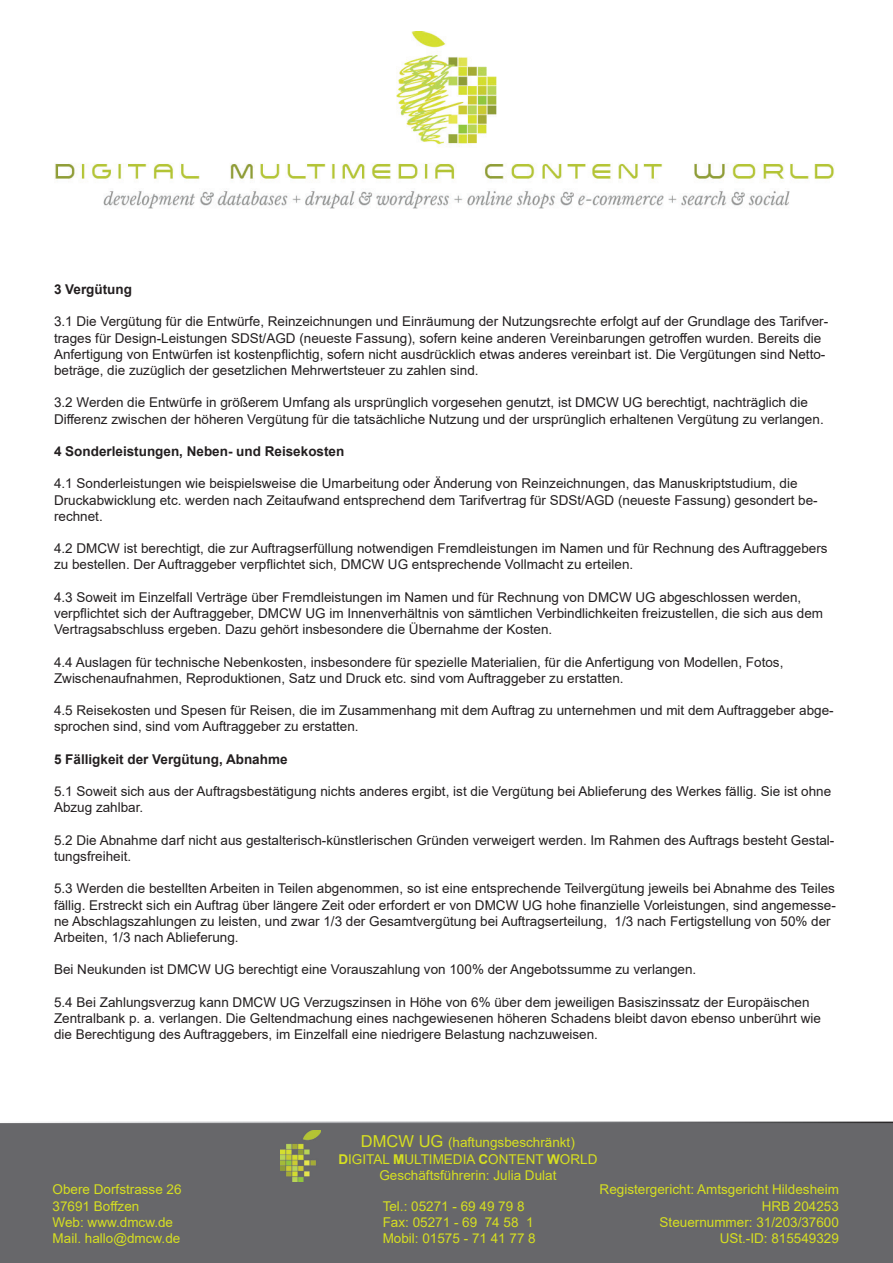
<style>
.page{position:relative;width:893px;height:1263px;background:#fff}
.page>*{position:absolute;margin:0;border:0;box-sizing:border-box;transform-origin:0 0}
.t1{font:13.5px/16.2px "Arial";color:#231f20}
.t2{font:13.5px/16.2px "Arial";color:#d6df21}
.t3{font:700 13.5px "Arial";color:#231f20}
.s1{font-size:16.5px}
.s2{font-weight:700}
</style>
<div class="page">
<img style="left:55px;top:32px;width:779px;height:177px">
<div style="left:0;top:1121px;width:893px;height:142px;background:#67676a"></div>
<img style="left:281px;top:1130px;width:40px;height:51px">
<p class="t3" style="left:54px;top:280px;width:80px">3 Vergütung</p>
<p class="t1" style="left:54px;top:313px;width:776px">3.1 Die Vergütung für die Entwürfe, Reinzeichnungen und Einräumung der Nutzungsrechte erfolgt auf der Grundlage des Tarifver&shy;trages für Design-Leistungen SDSt/AGD (neueste Fassung), sofern keine anderen Vereinbarungen getroffen wurden. Bereits die Anfertigung von Entwürfen ist kostenpflichtig, sofern nicht ausdrücklich etwas anderes vereinbart ist. Die Vergütungen sind Netto&shy;beträge, die zuzüglich der gesetzlichen Mehrwertsteuer zu zahlen sind.</p>
<p class="t1" style="left:54px;top:394px;width:771px">3.2 Werden die Entwürfe in größerem Umfang als ursprünglich vorgesehen genutzt, ist DMCW UG berechtigt, nachträglich die<br>Differenz zwischen der höheren Vergütung für die tatsächliche Nutzung und der ursprünglich erhaltenen Vergütung zu verlangen.</p>
<p class="t3" style="left:54px;top:442px;width:292px">4 Sonderleistungen, Neben- und Reisekosten</p>
<p class="t1" style="left:54px;top:475px;width:765px">4.1 Sonderleistungen wie beispielsweise die Umarbeitung oder Änderung von Reinzeichnungen, das Manuskriptstudium, die<br>Druckabwicklung etc. werden nach Zeitaufwand entsprechend dem Tarifvertrag für SDSt/AGD (neueste Fassung) gesondert be&shy;rechnet.</p>
<p class="t1" style="left:54px;top:540px;width:775px">4.2 DMCW ist berechtigt, die zur Auftragserfüllung notwendigen Fremdleistungen im Namen und für Rechnung des Auftraggebers zu bestellen. Der Auftraggeber verpflichtet sich, DMCW UG entsprechende Vollmacht zu erteilen.</p>
<p class="t1" style="left:54px;top:589px;width:771px">4.3 Soweit im Einzelfall Verträge über Fremdleistungen im Namen und für Rechnung von DMCW UG abgeschlossen werden, verpflichtet sich der Auftraggeber, DMCW UG im Innenverhältnis von sämtlichen Verbindlichkeiten freizustellen, die sich aus dem<br>Vertragsabschluss ergeben. Dazu gehört insbesondere die Übernahme der Kosten.</p>
<p class="t1" style="left:54px;top:654px;width:731px">4.4 Auslagen für technische Nebenkosten, insbesondere für spezielle Materialien, für die Anfertigung von Modellen, Fotos,<br>Zwischenaufnahmen, Reproduktionen, Satz und Druck etc. sind vom Auftraggeber zu erstatten.</p>
<p class="t1" style="left:54px;top:702px;width:781px">4.5 Reisekosten und Spesen für Reisen, die im Zusammenhang mit dem Auftrag zu unternehmen und mit dem Auftraggeber abge&shy;sprochen sind, sind vom Auftraggeber zu erstatten.</p>
<p class="t3" style="left:54px;top:749px;width:235px">5 Fälligkeit der Vergütung, Abnahme</p>
<p class="t1" style="left:54px;top:783px;width:779px">5.1 Soweit sich aus der Auftragsbestätigung nichts anderes ergibt, ist die Vergütung bei Ablieferung des Werkes fällig. Sie ist ohne<br>Abzug zahlbar.</p>
<p class="t1" style="left:54px;top:832px;width:782px">5.2 Die Abnahme darf nicht aus gestalterisch-künstlerischen Gründen verweigert werden. Im Rahmen des Auftrags besteht Gestal&shy;tungsfreiheit.</p>
<p class="t1" style="left:54px;top:880px;width:783px">5.3 Werden die bestellten Arbeiten in Teilen abgenommen, so ist eine entsprechende Teilvergütung jeweils bei Abnahme des Teiles fällig. Erstreckt sich ein Auftrag über längere Zeit oder erfordert er von DMCW UG hohe finanzielle Vorleistungen, sind angemesse&shy;ne Abschlagszahlungen zu leisten, und zwar 1/3 der Gesamtvergütung bei Auftragserteilung, 1/3 nach Fertigstellung von 50% der Arbeiten, 1/3 nach Ablieferung.</p>
<p class="t1" style="left:54px;top:961px;width:644px">Bei Neukunden ist DMCW UG berechtigt eine Vorauszahlung von 100% der Angebotssumme zu verlangen.</p>
<p class="t1" style="left:54px;top:994px;width:768px">5.4 Bei Zahlungsverzug kann DMCW UG Verzugszinsen in Höhe von 6% über dem jeweiligen Basiszinssatz der Europäischen<br>Zentralbank p. a. verlangen. Die Geltendmachung eines nachgewiesenen höheren Schadens bleibt davon ebenso unberührt wie die Berechtigung des Auftraggebers, im Einzelfall eine niedrigere Belastung nachzuweisen.</p>
<p class="t2" style="left:338px;top:1134px;width:261px;text-align:center"><span class="s1">DMCW UG</span> (haftungsbeschränkt)<br><span class="s2">D</span>IGITAL <span class="s2">M</span>ULTIMEDIA <span class="s2">C</span>ONTENT <span class="s2">W</span>ORLD<br>Geschäftsführerin: Julia Dulat</p>
<p class="t2" style="left:383px;top:1197px;width:155px">Tel.: 05271 - 69 49 79 8<br>Fax: 05271 - 69 74 58 1<br>Mobil: 01575 - 71 41 77 8</p>
<p class="t2" style="left:53px;top:1181px;width:131px">Obere Dorfstrasse 26<br>37691 Boffzen<br>Web: www.dmcw.de<br>Mail. hallo@dmcw.de</p>
<p class="t2" style="left:600px;top:1181px;width:241px;text-align:right">Registergericht: Amtsgericht Hildesheim<br>HRB 204253<br>Steuernummer: 31/203/37600<br>USt.-ID: 815549329</p>
</div>
